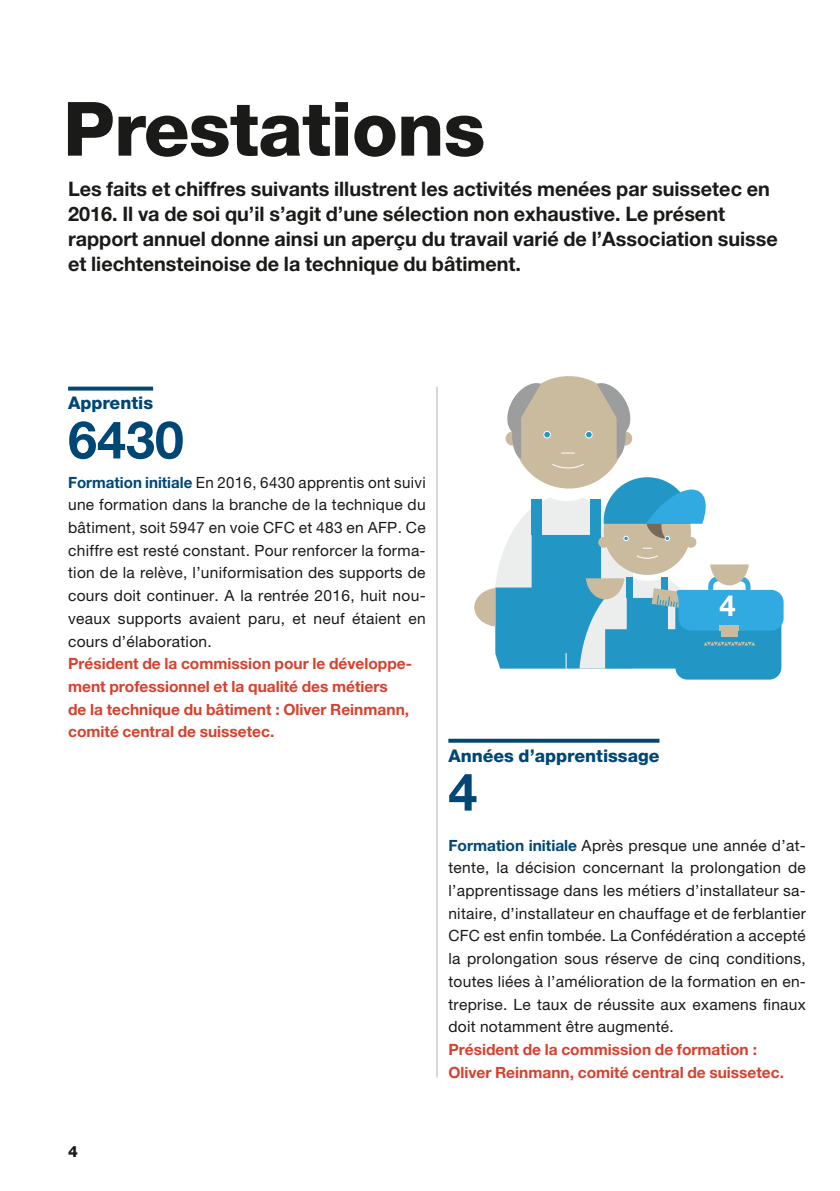
<style>
.page{position:relative;width:840px;height:1191px;background:#fff}
.page>*{position:absolute;margin:0;border:0;box-sizing:border-box;transform-origin:0 0}
.t1{font:800 75px "Helvetica Neue LT Pro";letter-spacing:-.01em;color:#1a1a18}
.t2{font:700 52px "Helvetica Neue LT Pro";color:#004776}
.t3{font:700 29px "Helvetica Neue";color:#fff}
.t4{font:700 20px/25px "Helvetica Neue LT Pro";color:#1a1a18}
.t5{font:800 17.6px "Helvetica Neue LT Pro";color:#004776}
.t6{font:15.6px/22.6px "Helvetica Neue LT Pro";letter-spacing:.02em;color:#1a1a18;text-align:justify}
.t7{font:700 15.6px/22.6px "Helvetica Neue LT Pro";color:#d8402d}
.t8{font:800 15.6px "Helvetica Neue LT Pro";color:#1a1a18}
.s1{font-weight:700;color:#004776}
</style>
<div class="page">
<svg style="left:68px;top:386px;width:85px;height:4px"></svg>
<svg style="left:448px;top:738px;width:211px;height:4px"></svg>
<hr style="left:436px;top:386px;width:1px;height:691px;background:#b1b2b2">
<div style="left:512px;top:376px;width:112px;height:112px;background:#cabb9f;border-radius:50%"></div>
<div style="left:543px;top:431px;width:7px;height:7px;background:#2297c5;border-radius:50%"></div>
<div style="left:543px;top:431px;width:7px;height:7px;border:1px solid #fff;border-radius:50%"></div>
<svg style="left:505px;top:383px;width:35px;height:76px"></svg>
<svg style="left:552px;top:381px;width:79px;height:88px"></svg>
<svg style="left:474px;top:477px;width:309px;height:202px"></svg>
<h1 class="t1" style="left:63px;top:84px;width:423px">Prestations</h1>
<p class="t4" style="left:68px;top:176px;width:711px">Les faits et chiffres suivants illustrent les activités menées par suissetec en 2016. Il va de soi qu’il s’agit d’une sélection non exhaustive. Le présent rapport annuel donne ainsi un aperçu du travail varié de l’Association suisse et liechtensteinoise de la technique du bâtiment.</p>
<p class="t5" style="left:68px;top:393px;width:86px">Apprentis</p>
<h2 class="t2" style="left:68px;top:408px;width:117px">6430</h2>
<p class="t6" style="left:68px;top:471px;width:359px"><span class="s1">Formation initiale</span> En 2016, 6430 apprentis ont suivi une formation dans la branche de la technique du bâtiment, soit 5947 en voie CFC et 483 en AFP. Ce chiffre est resté constant. Pour renforcer la forma&shy;tion de la relève, l’uniformisation des supports de cours doit continuer. A la rentrée 2016, huit nou&shy;veaux supports avaient paru, et neuf étaient en cours d’élaboration.</p>
<p class="t7" style="left:68px;top:652px;width:345px">Président de la commission pour le développe&shy;ment professionnel et la qualité des métiers<br>de la technique du bâtiment : Oliver Reinmann, comité central de suissetec.</p>
<h3 class="t3" style="left:719px;top:588px;width:18px">4</h3>
<p class="t5" style="left:448px;top:745px;width:212px">Années d’apprentissage</p>
<h2 class="t2" style="left:448px;top:760px;width:30px">4</h2>
<p class="t6" style="left:448px;top:833px;width:359px"><span class="s1">Formation initiale</span> Après presque une année d’at&shy;tente, la décision concernant la prolongation de l’apprentissage dans les métiers d’installateur sa&shy;nitaire, d’installateur en chauffage et de ferblantier CFC est enfin tombée. La Confédération a accepté la prolongation sous réserve de cinq conditions, toutes liées à l’amélioration de la formation en en&shy;treprise. Le taux de réussite aux examens finaux doit notamment être augmenté.</p>
<p class="t7" style="left:448px;top:1037px;width:337px">Président de la commission de formation :<br>Oliver Reinmann, comité central de suissetec.</p>
<p class="t8" style="left:68px;top:1142px;width:11px">4</p>
</div>
